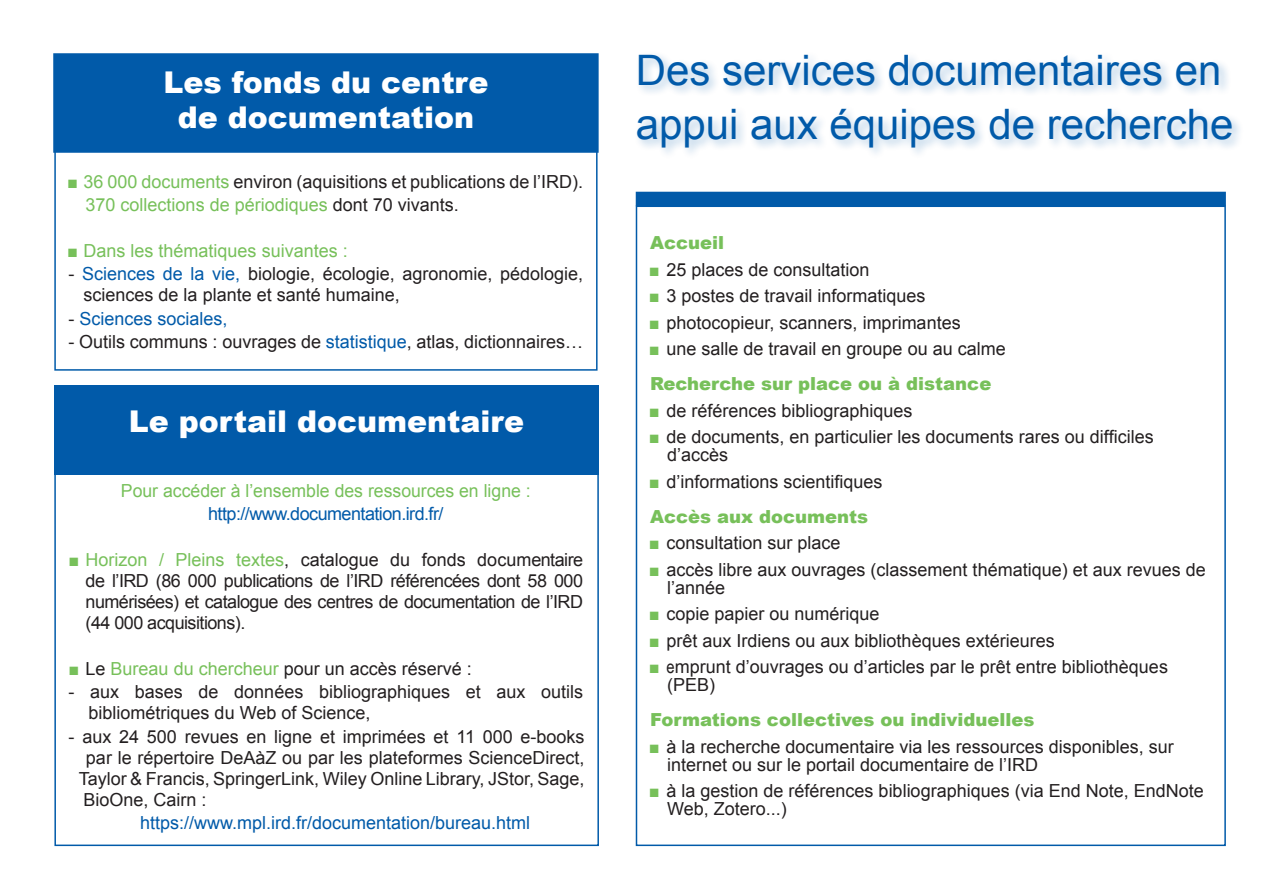
<style>
.page{position:relative;width:1263px;height:893px;background:#fff}
.page>*{position:absolute;margin:0;border:0;box-sizing:border-box;transform-origin:0 0}
.t1{font:42px/54px "Arial";color:#015aa9}
.Tete_bloc{font:900 30px "Arial";color:#fff}
.Style_de_paragraphe{font:18px/21px "Arial";color:#231f20}
.Retrait{font:18px/18px "Arial";color:#231f20}
.Style_de_paragraphe-2{font:18px "Arial";color:#77c05a}
.Inter_bloc{font:900 18px "Arial";color:#77c05a}
.Style_de_paragraphe-3{font:18px "Arial";color:#015aa9}
.Style_de_paragraphe-4{font:18px "Arial";letter-spacing:-.03em;color:#015aa9}
.s1{font-family:"Arial Narrow";color:#77c05a}
.s2{color:#77c05a}
.s3{color:#231f20}
.s4{font-family:"Arial Narrow"}
.s5{color:#015aa9}
</style>
<div class="page">
<div style="left:633px;top:51px;width:611px;height:108px;background:#005ba8;opacity:.3"></div>
<div style="left:54px;top:138px;width:543px;height:233px;border:2px solid #015aa9"></div>
<div style="left:54px;top:54px;width:544px;height:98px;background:#015aa9"></div>
<div style="left:53px;top:53px;width:546px;height:100px;border:2px solid #015aa9"></div>
<div style="left:54px;top:385px;width:545px;height:89px;background:#015aa9"></div>
<div style="left:636px;top:192px;width:590px;height:14px;background:#015aa9"></div>
<p class="Tete_bloc" style="left:163px;top:61px;width:327px">Les fonds du centre</p>
<p class="Tete_bloc" style="left:178px;top:95px;width:298px">de documentation</p>
<p class="Style_de_paragraphe" style="left:69px;top:171px;width:516px"><span class="s1">■</span> <span class="s2">36 000 documents</span> environ (aquisitions et publications de l’IRD).</p>
<p class="Style_de_paragraphe-2" style="left:86px;top:193px;width:375px">370 collections de périodiques <span class="s3">dont 70 vivants.</span></p>
<p class="Style_de_paragraphe-2" style="left:69px;top:239px;width:281px"><span class="s4">■</span> Dans les thématiques suivantes :</p>
<p class="Style_de_paragraphe" style="left:84px;top:264px;width:501px;text-indent:-15px">- <span class="s5">Sciences de la vie,</span> biologie, écologie, agronomie, pédologie, sciences de la plante et santé humaine,</p>
<p class="Style_de_paragraphe-3" style="left:69px;top:306px;width:161px"><span class="s3">-</span> Sciences sociales,</p>
<p class="Style_de_paragraphe" style="left:69px;top:331px;width:516px">- Outils communs : ouvrages de <span class="s5">statistique</span>, atlas, dictionnaires…</p>
<p class="Tete_bloc" style="left:129px;top:400px;width:397px">Le portail documentaire</p>
<p class="Style_de_paragraphe-2" style="left:121px;top:478px;width:411px">Pour accéder à l’ensemble des ressources en ligne :</p>
<p class="Style_de_paragraphe-4" style="left:208px;top:502px;width:237px">http://www.documentation.ird.fr/</p>
<p class="Style_de_paragraphe" style="left:86px;top:549px;width:499px;text-align:justify;text-indent:-17px"><span class="s2">■ Horizon / Pleins textes</span>, catalogue du fonds documentaire de l’IRD (86 000 publications de l’IRD référencées dont 58 000 numérisées) et catalogue des centres de documentation de l’IRD (44 000 acquisitions).</p>
<p class="Style_de_paragraphe" style="left:69px;top:659px;width:405px"><span class="s2">■</span> Le <span class="s2">Bureau du chercheur</span> pour un accès réservé :</p>
<p class="Style_de_paragraphe" style="left:89px;top:682px;width:496px;text-indent:-20px">- aux bases de données bibliographiques et aux outils bibliométriques du Web of Science,</p>
<p class="Style_de_paragraphe" style="left:69px;top:726px;width:517px">- aux 24 500 revues en ligne et imprimées et 11 000 e-books</p>
<p class="Style_de_paragraphe" style="left:86px;top:747px;width:500px">par le répertoire DeAàZ ou par les plateformes ScienceDirect,</p>
<p class="Style_de_paragraphe" style="left:79px;top:768px;width:507px">Taylor &amp; Francis, SpringerLink, Wiley Online Library, JStor, Sage,</p>
<p class="Style_de_paragraphe" style="left:84px;top:789px;width:125px">BioOne, Cairn :</p>
<p class="Style_de_paragraphe-3" style="left:140px;top:811px;width:392px">https://www.mpl.ird.fr/documentation/bureau.html</p>
<p class="t1" style="left:636px;top:43px;width:599px">Des services documentaires en appui aux équipes de recherche</p>
<p class="Inter_bloc" style="left:650px;top:230px;width:76px">Accueil</p>
<p class="Retrait" style="left:650px;top:261px;width:221px"><span class="s1">■</span> 25 places de consultation</p>
<p class="Retrait" style="left:650px;top:287px;width:277px"><span class="s1">■</span> 3 postes de travail informatiques</p>
<p class="Style_de_paragraphe" style="left:650px;top:312px;width:312px"><span class="s1">■</span> photocopieur, scanners, imprimantes</p>
<p class="Style_de_paragraphe" style="left:650px;top:339px;width:357px"><span class="s1">■</span> une salle de travail en groupe ou au calme</p>
<p class="Inter_bloc" style="left:650px;top:371px;width:343px">Recherche sur place ou à distance</p>
<p class="Retrait" style="left:650px;top:402px;width:264px"><span class="s1">■</span> de références bibliographiques</p>
<p class="Retrait" style="left:667px;top:428px;width:488px;text-indent:-17px"><span class="s1">■</span> de documents, en particulier les documents rares ou difficiles d’accès</p>
<p class="Retrait" style="left:650px;top:473px;width:234px"><span class="s1">■</span> d’informations scientifiques</p>
<p class="Inter_bloc" style="left:650px;top:503px;width:220px">Accès aux documents</p>
<p class="Retrait" style="left:650px;top:534px;width:192px"><span class="s1">■</span> consultation sur place</p>
<p class="Retrait" style="left:667px;top:561px;width:540px;text-indent:-17px"><span class="s1">■</span> accès libre aux ouvrages (classement thématique) et aux revues de l’année</p>
<p class="Retrait" style="left:650px;top:605px;width:231px"><span class="s1">■</span> copie papier ou numérique</p>
<p class="Retrait" style="left:650px;top:632px;width:406px"><span class="s1">■</span> prêt aux Irdiens ou aux bibliothèques extérieures</p>
<p class="Retrait" style="left:667px;top:658px;width:502px;text-indent:-17px"><span class="s1">■</span> <span class="s4">e</span>mprunt d’ouvrages ou d’articles par le prêt entre bibliothèques (PEB)</p>
<p class="Inter_bloc" style="left:650px;top:707px;width:386px">Formations collectives ou individuelles</p>
<p class="Retrait" style="left:667px;top:738px;width:508px;text-indent:-17px"><span class="s1">■</span> à la recherche documentaire via les ressources disponibles, sur internet ou sur le portail documentaire de l’IRD</p>
<p class="Retrait" style="left:667px;top:782px;width:538px;text-indent:-17px"><span class="s1">■</span> à la gestion de références bibliographiques (via End Note, EndNote<br>Web, Zotero...)</p>
</div>
